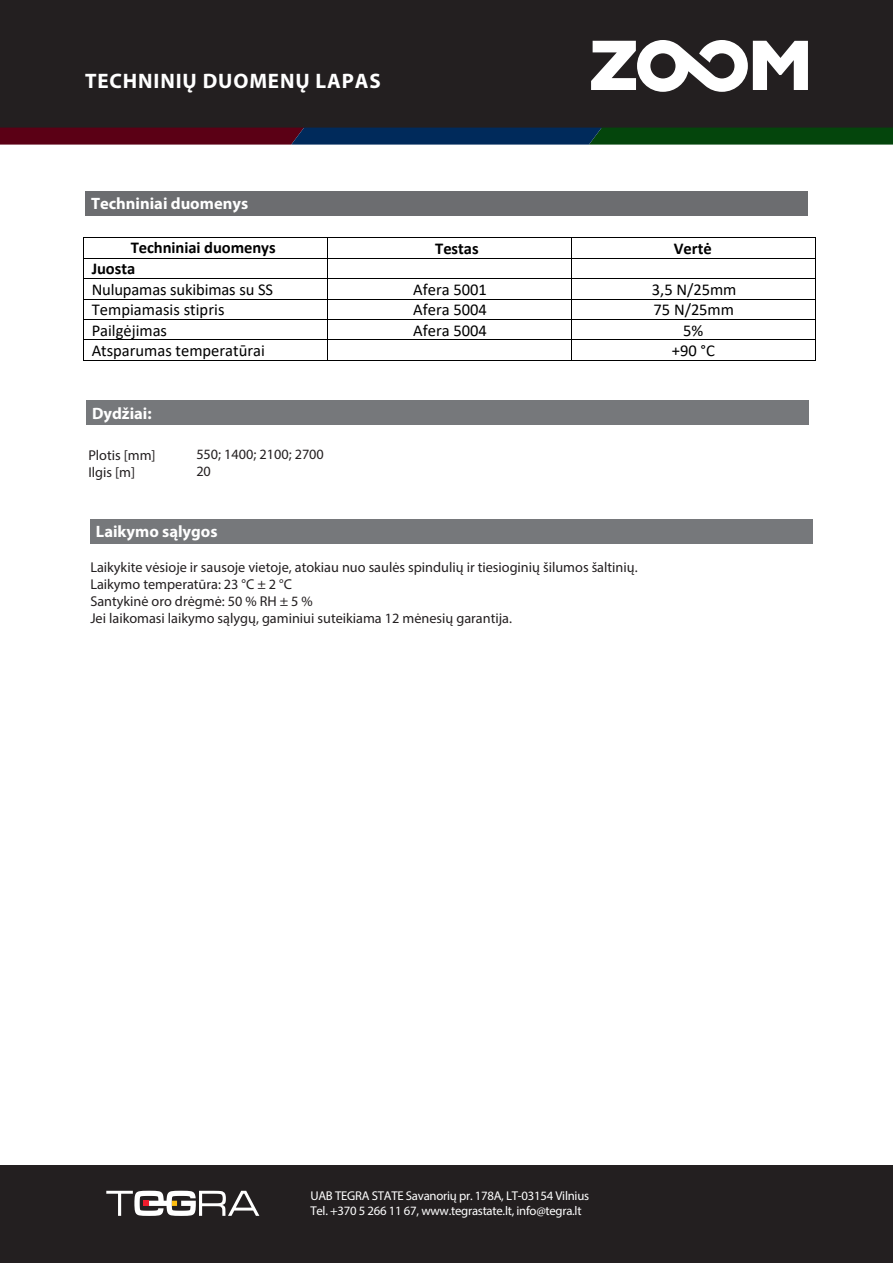
<style>
.page{position:relative;width:893px;height:1263px;background:#fff}
.page>*{position:absolute;margin:0;border:0;box-sizing:border-box;transform-origin:0 0}
.t1{font:700 21px "Myriad Pro";letter-spacing:.04em;color:#fff}
.t2{font:16.5px "Calibri";color:#000}
.Tekstas_paprastas{font:700 16.5px "Myriad Pro";color:#fff}
.t3{font:700 16.5px "Calibri";letter-spacing:-.005em;color:#000}
.Tekstas_paprastas-2{font:14.25px/17.1px "Myriad Pro";color:#231f20}
.t4{font:12.75px/15.3px "Myriad Pro";letter-spacing:-.02em;color:#fff}
</style>
<div class="page">
<div style="left:0;top:0;width:893px;height:128px;background:#231f20"></div>
<div style="left:0;top:1165px;width:893px;height:98px;background:#231f20"></div>
<svg style="left:106px;top:1191px;width:153px;height:25px"></svg>
<svg style="left:0;top:128px;width:893px;height:17px;background:#252a2e"></svg>
<svg style="left:591px;top:40px;width:217px;height:52px"></svg>
<div style="left:85px;top:191px;width:723px;height:25px;background:#6c6d70"></div>
<div style="left:90px;top:520px;width:723px;height:24px;background:#76787b"></div>
<hr style="left:84px;top:237px;width:243px;height:1px;background:#000">
<hr style="left:328px;top:237px;width:243px;height:1px;background:#000">
<hr style="left:572px;top:237px;width:243px;height:1px;background:#000">
<hr style="left:84px;top:258px;width:243px;height:1px;background:#000">
<hr style="left:328px;top:258px;width:243px;height:1px;background:#000">
<hr style="left:572px;top:258px;width:243px;height:1px;background:#000">
<hr style="left:84px;top:278px;width:243px;height:1px;background:#000">
<hr style="left:328px;top:278px;width:243px;height:1px;background:#000">
<hr style="left:572px;top:278px;width:243px;height:1px;background:#000">
<hr style="left:84px;top:299px;width:243px;height:1px;background:#000">
<hr style="left:328px;top:299px;width:243px;height:1px;background:#000">
<hr style="left:572px;top:299px;width:243px;height:1px;background:#000">
<hr style="left:84px;top:319px;width:243px;height:1px;background:#000">
<hr style="left:328px;top:319px;width:243px;height:1px;background:#000">
<hr style="left:572px;top:319px;width:243px;height:1px;background:#000">
<hr style="left:84px;top:340px;width:243px;height:1px;background:#000">
<hr style="left:328px;top:340px;width:243px;height:1px;background:#000">
<hr style="left:572px;top:340px;width:243px;height:1px;background:#000">
<svg style="left:83px;top:237px;width:1px;height:124px"></svg>
<hr style="left:84px;top:360px;width:243px;height:1px;background:#000">
<svg style="left:327px;top:237px;width:1px;height:124px"></svg>
<hr style="left:328px;top:360px;width:243px;height:1px;background:#000">
<svg style="left:571px;top:237px;width:1px;height:124px"></svg>
<hr style="left:572px;top:360px;width:243px;height:1px;background:#000">
<svg style="left:815px;top:237px;width:1px;height:124px"></svg>
<div style="left:86px;top:400px;width:723px;height:25px;background:#76787b"></div>
<h1 class="t1" style="left:85px;top:67px;width:297px">TECHNINIŲ DUOMENŲ LAPAS</h1>
<p class="Tekstas_paprastas" style="left:91px;top:193px;width:159px">Techniniai duomenys</p>
<p class="t3" style="left:131px;top:236px;width:146px">Techniniai duomenys</p>
<p class="t3" style="left:435px;top:237px;width:45px">Testas</p>
<p class="t3" style="left:674px;top:237px;width:39px">Vertė</p>
<p class="t3" style="left:92px;top:257px;width:45px">Juosta</p>
<p class="t2" style="left:92px;top:278px;width:183px">Nulupamas sukibimas su SS</p>
<p class="t2" style="left:413px;top:278px;width:75px">Afera 5001</p>
<p class="t2" style="left:652px;top:278px;width:86px">3,5 N/25mm</p>
<p class="t2" style="left:92px;top:298px;width:134px">Tempiamasis stipris</p>
<p class="t2" style="left:413px;top:298px;width:75px">Afera 5004</p>
<p class="t2" style="left:654px;top:298px;width:82px">75 N/25mm</p>
<p class="t2" style="left:92px;top:319px;width:77px">Pailgėjimas</p>
<p class="t2" style="left:413px;top:319px;width:75px">Afera 5004</p>
<p class="t2" style="left:683px;top:319px;width:22px">5%</p>
<p class="t2" style="left:92px;top:339px;width:175px">Atsparumas temperatūrai</p>
<p class="t2" style="left:672px;top:339px;width:44px">+90 °C</p>
<p class="Tekstas_paprastas" style="left:92px;top:403px;width:61px">Dydžiai:</p>
<p class="Tekstas_paprastas-2" style="left:88px;top:446px;width:69px">Plotis [mm]</p>
<p class="Tekstas_paprastas-2" style="left:196px;top:445px;width:129px">550; 1400; 2100; 2700</p>
<p class="Tekstas_paprastas-2" style="left:88px;top:463px;width:48px">Ilgis [m]</p>
<p class="Tekstas_paprastas-2" style="left:196px;top:462px;width:16px">20</p>
<p class="Tekstas_paprastas" style="left:96px;top:521px;width:123px">Laikymo sąlygos</p>
<p class="Tekstas_paprastas-2" style="left:90px;top:558px;width:549px">Laikykite vėsioje ir sausoje vietoje, atokiau nuo saulės spindulių ir tiesioginių šilumos šaltinių.<br>Laikymo temperatūra: 23 °C ± 2 °C<br>Santykinė oro drėgmė: 50 % RH ± 5 %<br>Jei laikomasi laikymo sąlygų, gaminiui suteikiama 12 mėnesių garantija.</p>
<p class="t4" style="left:310px;top:1187px;width:280px">UAB TEGRA STATE Savanorių pr. 178A, LT-03154 Vilnius<br>Tel. +370 5 266 11 67, www.tegrastate.lt, info@tegra.lt</p>
</div>
